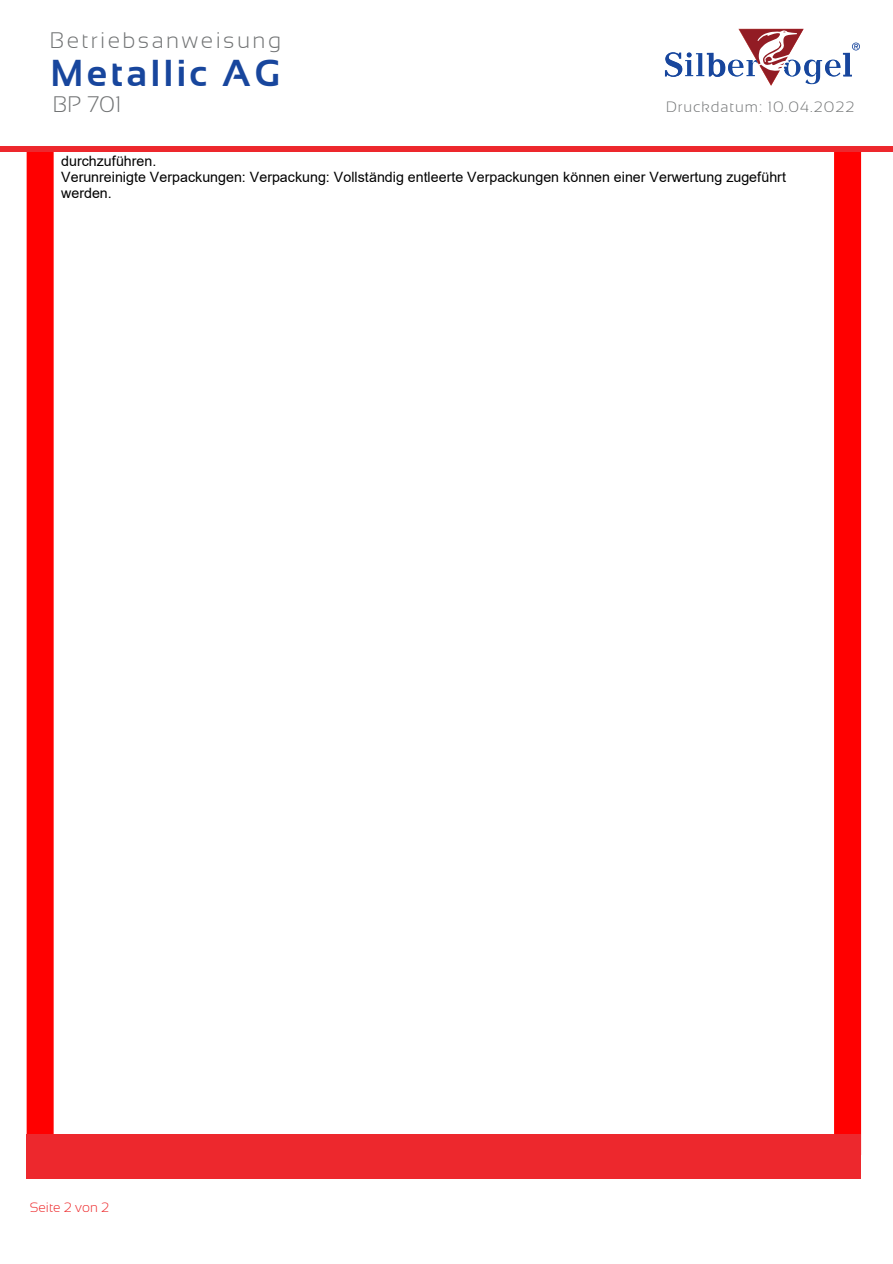
<style>
.page{position:relative;width:893px;height:1264px;background:#fff}
.page>*{position:absolute;margin:0;border:0;box-sizing:border-box;transform-origin:0 0}
.t1{font:700 37.5px "Sansation";letter-spacing:.095em;color:#18469d}
.t2{font:300 22.5px "Sansation";letter-spacing:.11em;color:#717374}
.t3{font:300 15px "Sansation";letter-spacing:.07em;color:#717374}
.t4{font:14.25px/16.4px "Arial";color:#000}
.t5{font:300 13.5px "Sansation";color:#ed2527}
</style>
<div class="page">
<div style="left:834px;top:53px;width:26px;height:1155px;background:#f00"></div>
<div style="left:834px;top:52px;width:27px;height:1157px;border:2px solid #f00"></div>
<div style="left:27px;top:53px;width:26px;height:1155px;background:#f00"></div>
<div style="left:27px;top:52px;width:27px;height:1157px;border:2px solid #f00"></div>
<div style="left:2px;top:1px;width:890px;height:150px;background:#fff"></div>
<div style="left:0;top:146px;width:892px;height:5px;background:#ed282d"></div>
<svg style="left:665px;top:29px;width:194px;height:57px"></svg>
<div style="left:0;top:1154px;width:892px;height:101px;background:#fff"></div>
<div style="left:26px;top:1134px;width:835px;height:44px;background:#ed282d"></div>
<h2 class="t2" style="left:50px;top:28px;width:233px">Betriebsanweisung</h2>
<h1 class="t1" style="left:50px;top:52px;width:231px">Metallic AG</h1>
<h2 class="t2" style="left:53px;top:92px;width:70px">BP 701</h2>
<p class="t3" style="left:666px;top:99px;width:190px">Druckdatum: 10.04.2022</p>
<p class="t4" style="left:61px;top:152px;width:726px">durchzuführen.<br>Verunreinigte Verpackungen: Verpackung: Vollständig entleerte Verpackungen können einer Verwertung zugeführt werden.</p>
<p class="t5" style="left:30px;top:1199px;width:81px">Seite 2 von 2</p>
</div>
